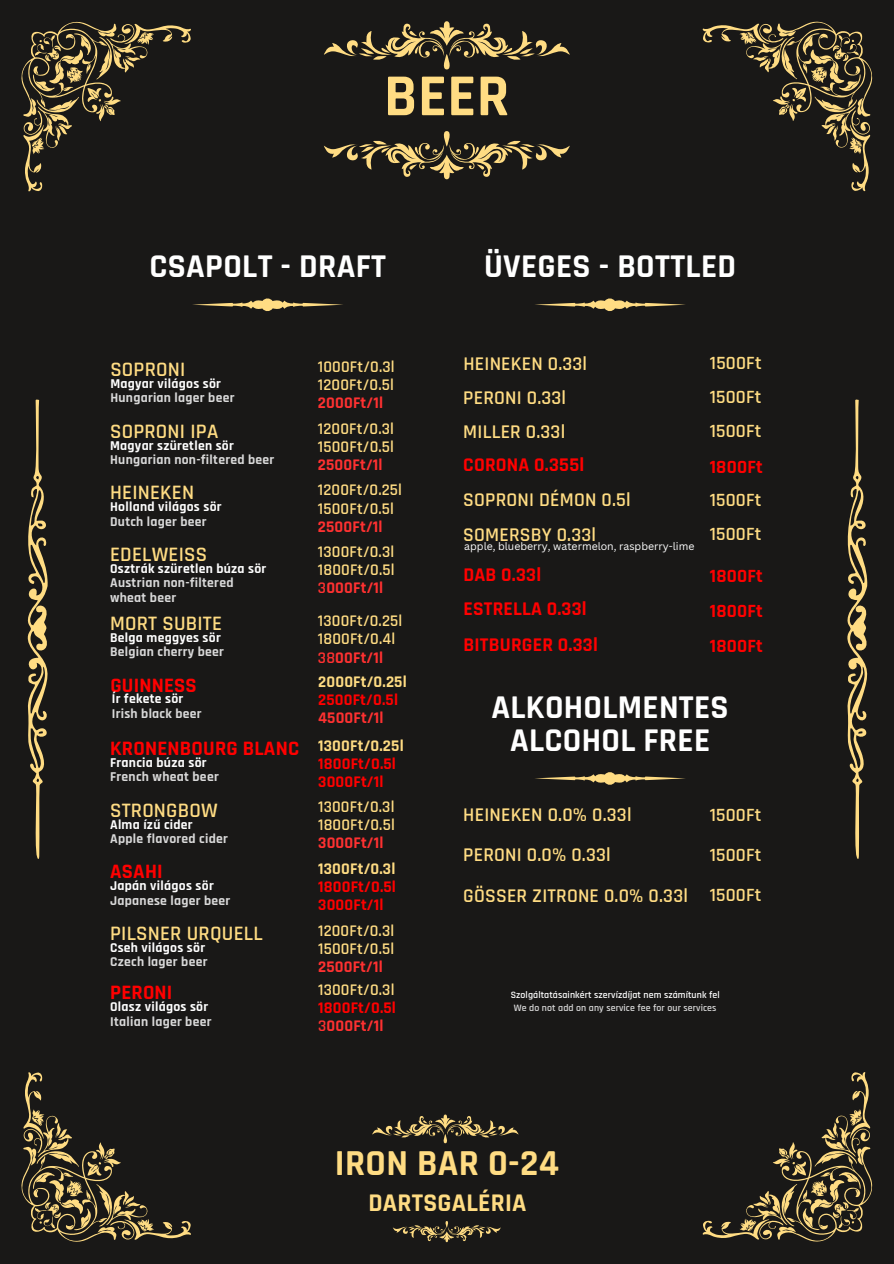
<style>
.page{position:relative;width:894px;height:1264px;background:#fff}
.page>*{position:absolute;margin:0;border:0;box-sizing:border-box;transform-origin:0 0}
.t1{font:700 60px "Rajdhani";color:#ffdc83}
.t2{font:700 37.05px "Rajdhani";letter-spacing:.01em;color:#ffdc83}
.t3{font:700 33.6px/33.6px "Rajdhani";letter-spacing:.01em;color:#fff;text-align:center}
.t4{font:700 25.65px "Rajdhani";letter-spacing:.01em;color:#ffdc83}
.t5{font:600 20.7px "Rajdhani";letter-spacing:.01em;color:#ffdc83}
.t6{font:700 20.7px "Rajdhani";letter-spacing:.01em;color:#f00}
.t7{font:600 19.5px "Rajdhani";letter-spacing:.01em;color:#ffdc83}
.t8{font:700 19.5px "Rajdhani";letter-spacing:.01em;color:#f00}
.t9{font:600 18.9px "Rajdhani";letter-spacing:.01em;color:#ffdc83}
.t10{font:700 18.9px "Rajdhani";letter-spacing:.01em;color:#f00}
.t11{font:600 16.35px/18.1px "Rajdhani";letter-spacing:.01em;color:#ffdc83;text-align:justify}
.t12{font:700 16.35px/18px "Rajdhani";letter-spacing:.01em;color:#f00;text-align:justify}
.t13{font:700 16.35px/18px "Rajdhani";letter-spacing:.01em;color:#ffdc83}
.t14{font:700 13.65px "Rajdhani";letter-spacing:.02em;color:#d9d9d9}
.t15{font:700 13.65px "Rajdhani";letter-spacing:.02em;color:#fff}
.t16{font:10.5px "Canva Sans";color:#fff}
.t17{font:600 9.9px "Rajdhani";letter-spacing:.01em;color:#fff}
.t18{font:600 9.9px "Rajdhani";letter-spacing:.01em;color:#d9d9d9}
.s1{font-weight:700;color:#ff3131}
.s2{color:#ff3131}
.s3{color:#f00}
.s4{color:#ffdc83}
.s5{font-weight:700;color:#f00}
</style>
<div class="page">
<div style="left:0;top:0;width:893px;height:1263px;background:#191817"></div>
<svg style="left:21px;top:1072px;width:170px;height:169px"></svg>
<svg style="left:702px;top:1072px;width:170px;height:169px"></svg>
<svg style="left:27px;top:399px;width:21px;height:460px"></svg>
<svg style="left:847px;top:399px;width:21px;height:460px"></svg>
<svg style="left:21px;top:22px;width:170px;height:169px"></svg>
<svg style="left:702px;top:21px;width:170px;height:170px"></svg>
<svg style="left:324px;top:21px;width:245px;height:48px"></svg>
<svg style="left:324px;top:131px;width:245px;height:48px"></svg>
<svg style="left:535px;top:298px;width:150px;height:13px"></svg>
<svg style="left:192px;top:298px;width:151px;height:13px"></svg>
<svg style="left:372px;top:1114px;width:146px;height:28px"></svg>
<svg style="left:393px;top:1221px;width:107px;height:21px"></svg>
<svg style="left:535px;top:772px;width:150px;height:13px"></svg>
<p class="t1" style="left:384px;top:59px;width:127px">BEER</p>
<p class="t3" style="left:149px;top:251px;width:238px">CSAPOLT - DRAFT</p>
<h5 class="t5" style="left:110px;top:357px;width:76px">SOPRONI</h5>
<h5 class="t15" style="left:110px;top:375px;width:112px">Magyar világos sör</h5>
<h5 class="t14" style="left:110px;top:389px;width:125px">Hungarian lager beer</h5>
<h5 class="t5" style="left:110px;top:418px;width:110px">SOPRONI IPA</h5>
<h5 class="t15" style="left:110px;top:437px;width:125px">Magyar szüretlen sör</h5>
<h5 class="t14" style="left:110px;top:451px;width:165px">Hungarian non-filtered beer</h5>
<h5 class="t5" style="left:110px;top:480px;width:85px">HEINEKEN</h5>
<h5 class="t15" style="left:110px;top:498px;width:113px">Holland világos sör</h5>
<h5 class="t14" style="left:110px;top:513px;width:98px">Dutch lager beer</h5>
<h5 class="t5" style="left:110px;top:542px;width:98px">EDELWEISS</h5>
<p class="t15" style="left:110px;top:560px;width:158px">Osztrák szüretlen búza sör</p>
<h5 class="t14" style="left:110px;top:574px;width:125px">Austrian non-filtered</h5>
<h5 class="t14" style="left:110px;top:589px;width:67px">wheat beer</h5>
<h2 class="t5" style="left:110px;top:611px;width:113px">MORT SUBITE</h2>
<p class="t15" style="left:110px;top:629px;width:112px">Belga meggyes sör</p>
<h5 class="t14" style="left:110px;top:643px;width:115px">Belgian cherry beer</h5>
<p class="t6" style="left:110px;top:672px;width:88px">GUINNESS</p>
<p class="t15" style="left:112px;top:690px;width:73px">Ír fekete sör</p>
<h5 class="t14" style="left:112px;top:705px;width:91px">Irish black beer</h5>
<p class="t6" style="left:110px;top:735px;width:190px">KRONENBOURG BLANC</p>
<p class="t15" style="left:110px;top:754px;width:98px">Francia búza sör</p>
<h4 class="t14" style="left:110px;top:768px;width:110px">French wheat beer</h4>
<h5 class="t11" style="left:318px;top:358px;width:78px">1000Ft/0.3l 1200Ft/0.5l <span class="s1">2000Ft/1l</span></h5>
<h5 class="t11" style="left:318px;top:420px;width:78px">1200Ft/0.3l 1500Ft/0.5l <span class="s1">2500Ft/1l</span></h5>
<h5 class="t11" style="left:318px;top:481px;width:86px;text-align:left">1200Ft/0.25l<br>1500Ft/0.5l<br><span class="s1">2500Ft/1l</span></h5>
<h5 class="t11" style="left:318px;top:543px;width:78px">1300Ft/0.3l 1800Ft/0.5l <span class="s2">3</span><span class="s1">000Ft/1l</span></h5>
<h5 class="t11" style="left:318px;top:612px;width:86px;text-align:left">1300Ft/0.25l<br>1800Ft/0.4l<br><span class="s2">38</span><span class="s1">00Ft/1l</span></h5>
<h6 class="t13" style="left:318px;top:673px;width:90px">2000Ft/0.25l<br><span class="s3">2500Ft/0.5l<br></span><span class="s2">4500Ft/1l</span></h6>
<h6 class="t12" style="left:318px;top:737px;width:87px;text-align:left"><span class="s4">1300Ft/0.25l<br></span>1800Ft/0.5l<br>3000Ft/1l</h6>
<p class="t3" style="left:484px;top:251px;width:253px">ÜVEGES - BOTTLED</p>
<p class="t7" style="left:463px;top:352px;width:125px">HEINEKEN 0.33l</p>
<h1 class="t9" style="left:709px;top:352px;width:53px">1500Ft</h1>
<h2 class="t7" style="left:463px;top:385px;width:104px">PERONI 0.33l</h2>
<p class="t9" style="left:709px;top:385px;width:53px">1500Ft</p>
<h2 class="t7" style="left:463px;top:420px;width:103px">MILLER 0.33l</h2>
<p class="t9" style="left:709px;top:419px;width:53px">1500Ft</p>
<p class="t8" style="left:463px;top:453px;width:122px">CORONA 0.355l</p>
<p class="t10" style="left:709px;top:455px;width:54px">1800Ft</p>
<h6 class="t7" style="left:463px;top:488px;width:169px">SOPRONI DÉMON 0.5l</h6>
<h4 class="t9" style="left:709px;top:488px;width:53px">1500Ft</h4>
<h6 class="t7" style="left:463px;top:522px;width:134px">SOMERSBY 0.33l</h6>
<h4 class="t9" style="left:709px;top:522px;width:53px">1500Ft</h4>
<p class="t16" style="left:464px;top:539px;width:231px">apple, blueberry, watermelon, raspberry-lime</p>
<p class="t8" style="left:463px;top:562px;width:79px">DAB 0.33l</p>
<p class="t10" style="left:709px;top:564px;width:54px">1800Ft</p>
<p class="t8" style="left:463px;top:597px;width:125px">ESTRELLA 0.33l</p>
<p class="t10" style="left:709px;top:599px;width:54px">1800Ft</p>
<h4 class="t8" style="left:463px;top:632px;width:136px">BITBURGER 0.33l</h4>
<h6 class="t10" style="left:709px;top:634px;width:54px">1800Ft</h6>
<h5 class="t3" style="left:491px;top:691px;width:239px">ALKOHOLMENTES<br>ALCOHOL FREE</h5>
<p class="t11" style="left:318px;top:798px;width:78px">1300Ft/0.3l 1800Ft/0.5l <span class="s1">3000Ft/1l</span></p>
<h6 class="t5" style="left:110px;top:797px;width:109px">STRONGBOW</h6>
<p class="t7" style="left:463px;top:803px;width:170px">HEINEKEN 0.0% 0.33l</p>
<h4 class="t9" style="left:709px;top:803px;width:53px">1500Ft</h4>
<p class="t15" style="left:110px;top:816px;width:84px">Alma ízű cider</p>
<p class="t14" style="left:110px;top:830px;width:119px">Apple flavored cider</p>
<h6 class="t7" style="left:463px;top:842px;width:149px">PERONI 0.0% 0.33l</h6>
<p class="t9" style="left:709px;top:843px;width:53px">1500Ft</p>
<h4 class="t12" style="left:318px;top:860px;width:79px"><span class="s4">1300Ft/0.3l </span>1800Ft/0.5l 3000Ft/1l</h4>
<h6 class="t6" style="left:110px;top:859px;width:54px">ASAHI</h6>
<p class="t15" style="left:110px;top:877px;width:105px">Japán világos sör</p>
<p class="t14" style="left:110px;top:892px;width:122px">Japanese lager beer</p>
<p class="t7" style="left:463px;top:883px;width:226px">GÖSSER ZITRONE 0.0% 0.33l</p>
<h4 class="t9" style="left:709px;top:883px;width:53px">1500Ft</h4>
<h4 class="t5" style="left:110px;top:920px;width:154px">PILSNER URQUELL</h4>
<h6 class="t15" style="left:110px;top:939px;width:96px">Cseh világos sör</h6>
<p class="t14" style="left:110px;top:953px;width:99px">Czech lager beer</p>
<p class="t6" style="left:110px;top:980px;width:64px">PERONI</p>
<p class="t15" style="left:110px;top:998px;width:100px">Olasz világos sör</p>
<h4 class="t14" style="left:110px;top:1012px;width:103px">Italian lager beer</h4>
<h4 class="t11" style="left:318px;top:922px;width:78px">1200Ft/0.3l 1500Ft/0.5l <span class="s1">2500Ft/1l</span></h4>
<h6 class="t11" style="left:318px;top:981px;width:79px">1300Ft/0.3l <span class="s5">1800Ft/0.5l </span><span class="s2">3</span><span class="s1">000Ft/1l</span></h6>
<p class="t17" style="left:510px;top:989px;width:210px">Szolgáltatásainkért szervízdíjat nem számítunk fel</p>
<p class="t18" style="left:513px;top:1001px;width:204px">We do not add on any service fee for our services</p>
<h6 class="t2" style="left:334px;top:1140px;width:225px">IRON BAR 0-24</h6>
<h4 class="t4" style="left:368px;top:1187px;width:160px">DARTSGALÉRIA</h4>
</div>
